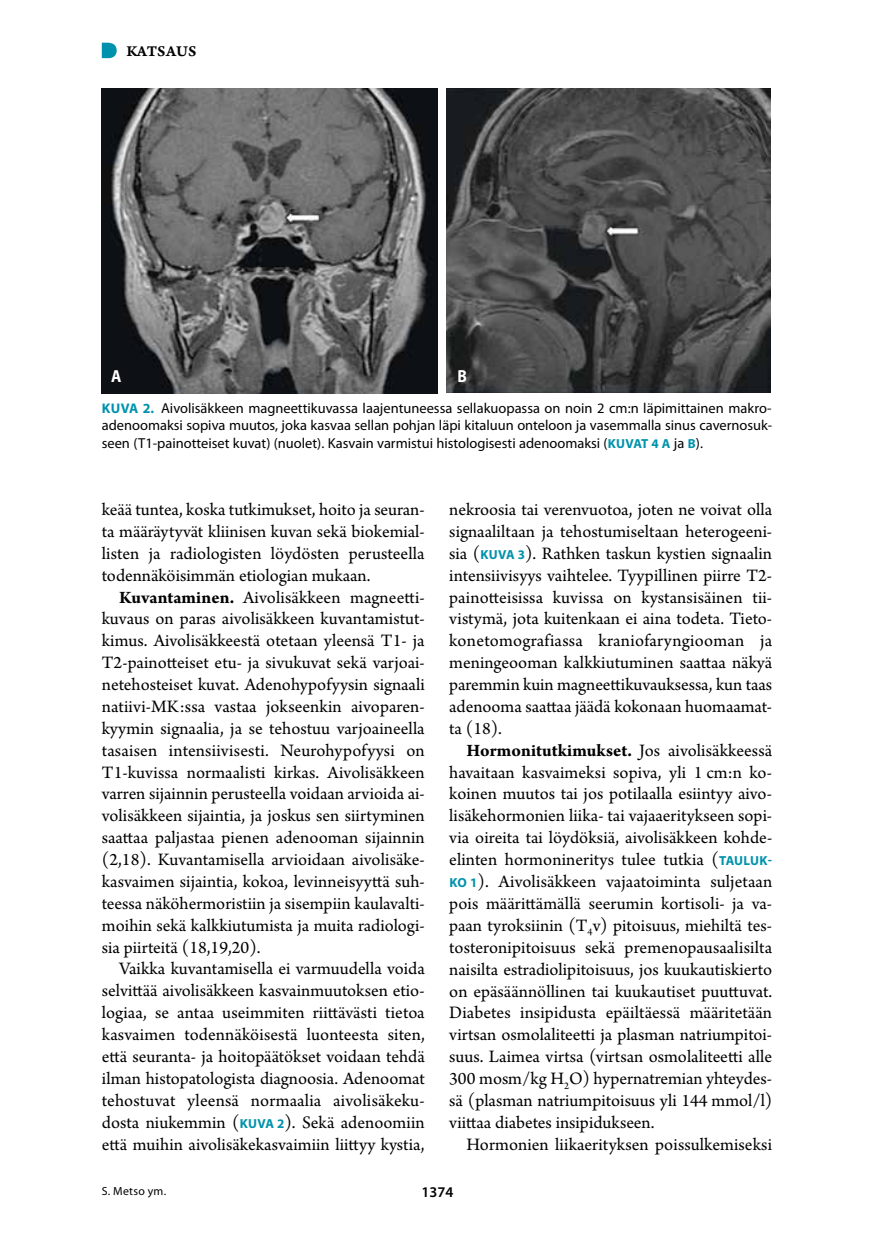
<style>
.page{position:relative;width:874px;height:1241px;background:#fff}
.page>*{position:absolute;margin:0;border:0;box-sizing:border-box;transform-origin:0 0}
.t1{font:18.38px/21.9px "Arno Pro";color:#000;text-align:justify}
.t2{font:700 17.5px "Myriad Pro";color:#fff;scale:.9 1}
.t3{font:15.75px "Arno Pro Smbd Caption";letter-spacing:.005em;color:#000}
.t4{font:600 14.88px "Myriad Pro";color:#000}
.t5{font:14.35px/17.5px "Myriad Pro";color:#000;text-align:justify}
.t6{font:11.9px "Myriad Pro";letter-spacing:.02em;color:#000}
.s1{font-weight:700;font-size:14px;color:#0092ac}
.s2{font-weight:700;font-size:13.12px;color:#0092ac}
.s3{font-weight:700}
.s4{font-family:"Myriad Pro";font-weight:700;font-size:13.12px;color:#0092ac}
</style>
<div class="page">
<img style="left:102px;top:88px;width:335px;height:305px">
<img style="left:446px;top:88px;width:324px;height:304px">
<svg style="left:102px;top:43px;width:15px;height:15px"></svg>
<p class="t3" style="left:126px;top:41px;width:71px">KATSAUS</p>
<p class="t2" style="left:111px;top:364px;width:13px">A</p>
<p class="t2" style="left:457px;top:364px;width:12px">B</p>
<p class="t5" style="left:102px;top:399px;width:671px"><span class="s1">KUVA 2.</span> Aivolisäkkeen magneettikuvassa laajentuneessa sellakuopassa on noin 2 cm:n läpimittainen makro&shy;adenoomaksi sopiva muutos, joka kasvaa sellan pohjan läpi kitaluun onteloon ja vasemmalla sinus cavernosuk&shy;seen (T1-painotteiset kuvat) (nuolet). Kasvain varmistui histologisesti adenoomaksi (<span class="s2">KUVAT 4 A</span> ja <span class="s2">B</span>).</p>
<p class="t1" style="left:102px;top:499px;width:324px">keää tuntea, koska tutkimukset, hoito ja seuran&shy;ta määräytyvät kliinisen kuvan sekä biokemial&shy;listen ja radiologisten löydösten perusteella todennäköisimmän etiologian mukaan.</p>
<p class="t1" style="left:102px;top:587px;width:324px;text-indent:17px"><span class="s3">Kuvantaminen.</span> Aivolisäkkeen magneetti&shy;kuvaus on paras aivolisäkkeen kuvantamistut&shy;kimus. Aivolisäkkeestä otetaan yleensä T1- ja T2-painotteiset etu- ja sivukuvat sekä varjoai&shy;netehosteiset kuvat. Adenohypofyysin signaali natiivi-MK:ssa vastaa jokseenkin aivoparen&shy;kyymin signaalia, ja se tehostuu varjoaineella tasaisen intensiivisesti. Neurohypofyysi on T1-kuvissa normaalisti kirkas. Aivolisäkkeen varren sijainnin perusteella voidaan arvioida ai&shy;volisäkkeen sijaintia, ja joskus sen siirtyminen saattaa paljastaa pienen adenooman sijainnin (2,18). Kuvantamisella arvioidaan aivolisäke&shy;kasvaimen sijaintia, kokoa, levinneisyyttä suh&shy;teessa näköhermoristiin ja sisempiin kaulavalti&shy;moihin sekä kalkkiutumista ja muita radiologi&shy;sia piirteitä (18,19,20).</p>
<p class="t1" style="left:102px;top:958px;width:324px;text-indent:17px">Vaikka kuvantamisella ei varmuudella voida selvittää aivolisäkkeen kasvainmuutoksen etio&shy;logiaa, se antaa useimmiten riittävästi tietoa kasvaimen todennäköisestä luonteesta siten, että seuranta- ja hoitopäätökset voidaan tehdä ilman histopatologista diagnoosia. Adenoomat tehostuvat yleensä normaalia aivolisäkeku&shy;dosta niukemmin (<span class="s4">KUVA 2</span>). Sekä adenoomiin että muihin aivolisäkekasvaimiin liittyy kystia,</p>
<p class="t1" style="left:449px;top:499px;width:324px">nekroosia tai verenvuotoa, joten ne voivat olla signaaliltaan ja tehostumiseltaan heterogeeni&shy;sia (<span class="s4">KUVA 3</span>). Rathken taskun kystien signaalin intensiivisyys vaihtelee. Tyypillinen piirre T2- painotteisissa kuvissa on kystansisäinen tii&shy;vistymä, jota kuitenkaan ei aina todeta. Tieto&shy;konetomografiassa kraniofaryngiooman ja meningeooman kalkkiutuminen saattaa näkyä paremmin kuin magneettikuvauksessa, kun taas adenooma saattaa jäädä kokonaan huomaamat&shy;ta (18).</p>
<p class="t1" style="left:449px;top:740px;width:324px;text-indent:17px"><span class="s3">Hormonitutkimukset.</span> Jos aivolisäkkeessä havaitaan kasvaimeksi sopiva, yli 1 cm:n ko&shy;koinen muutos tai jos potilaalla esiintyy aivo&shy;lisäkehormonien liika- tai vajaaeritykseen sopi&shy;via oireita tai löydöksiä, aivolisäkkeen kohde&shy;elinten hormonineritys tulee tutkia (<span class="s4">TAULUK-KO 1</span>). Aivolisäkkeen vajaatoiminta suljetaan pois määrittämällä seerumin kortisoli- ja va&shy;paan tyroksiinin (T<sub>4</sub>v) pitoisuus, miehiltä tes&shy;tosteronipitoisuus sekä premenopausaalisilta naisilta estradiolipitoisuus, jos kuukautiskierto on epäsäännöllinen tai kuukautiset puuttuvat.<br>Diabetes insipidusta epäiltäessä määritetään virtsan osmolaliteetti ja plasman natriumpitoi&shy;suus. Laimea virtsa (virtsan osmolaliteetti alle 300 mosm/kg H<sub>2</sub>O) hypernatremian yhteydes&shy;sä (plasman natriumpitoisuus yli 144 mmol/l) viittaa diabetes insipidukseen.</p>
<p class="t1" style="left:466px;top:1134px;width:307px">Hormonien liikaerityksen poissulkemiseksi</p>
<p class="t6" style="left:102px;top:1183px;width:66px">S. Metso ym.</p>
<p class="t4" style="left:421px;top:1182px;width:33px">1374</p>
</div>
